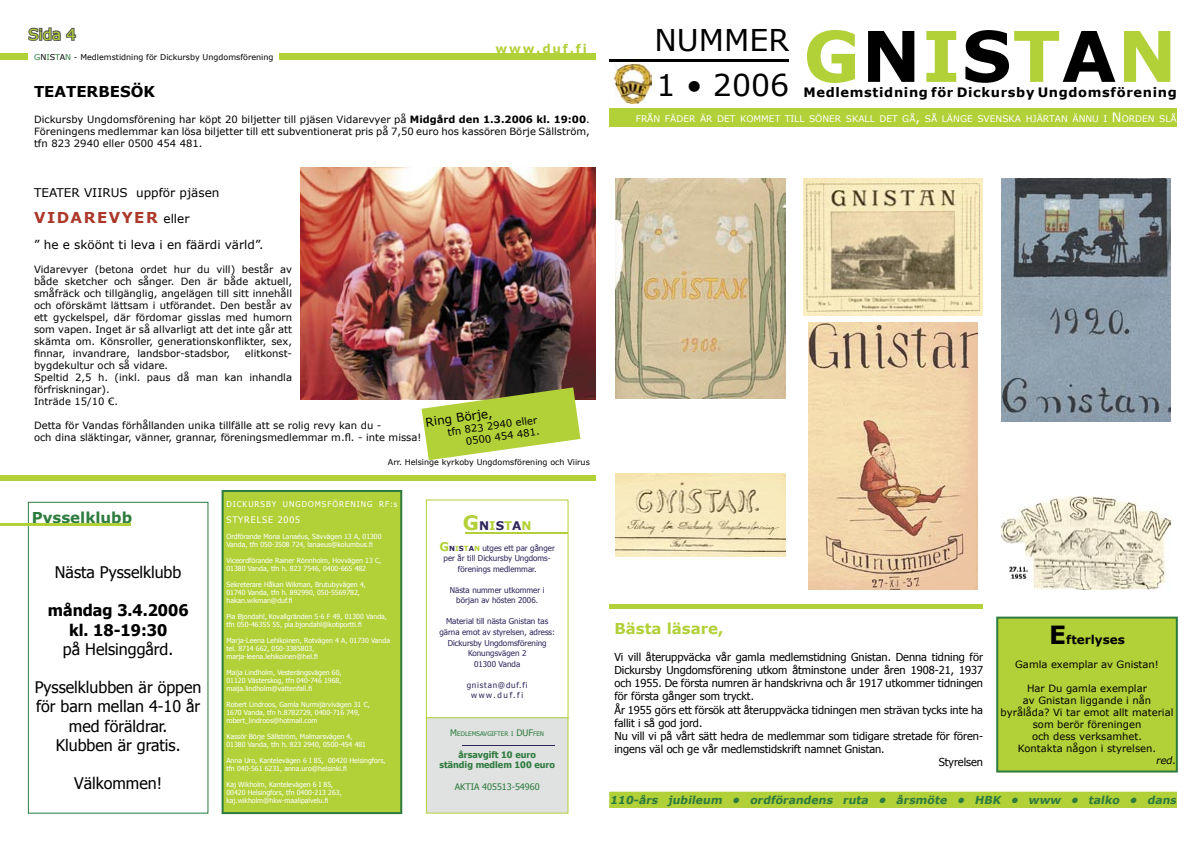
<style>
.page{position:relative;width:1191px;height:842px;background:#fff}
.page>*{position:absolute;margin:0;border:0;box-sizing:border-box;transform-origin:0 0}
.t1{font:700 70px "Verdana";letter-spacing:.02em;color:#b2d038}
.t2{font:30px/45px "Verdana";color:#000}
.t3{font:16px/19.2px "Tahoma";color:#000;text-align:center}
.t4{font:700 16px/19.2px "Tahoma";color:#000;text-align:center}
.t5{font:700 15px "Verdana";letter-spacing:.1em;color:#ac382a}
.t6{font:700 15px "Verdana";color:#b2d038}
.t7{font:700 15px "Verdana";color:#2d7b3e}
.t8{font:700 15px "Verdana";color:#000}
.t9{font:15px "Verdana";color:#b2d038}
.t10{font:700 13px "Verdana";letter-spacing:.05em;color:#000}
.t11{font:12px "Verdana";color:#000}
.t12{font:700 12px "Verdana";color:#000}
.t13{font:700 12px "Verdana";letter-spacing:.15em;color:#b2d038}
.t14{font:700 11.9px "Verdana";color:#2e255b}
.t15{font:11px "Tahoma";color:#000}
.t16{font:italic 700 11px "Verdana";color:#2d7b3e}
.t17{font:10px/12px "Verdana";color:#000;text-align:justify}
.t18{font:italic 10px "Verdana";color:#000}
.t19{font:9.1px "Verdana";color:#fff}
.t20{font:700 9px/10.8px "Tahoma";color:#2d7b3e;text-align:center}
.t21{font:9px "Tahoma";color:#2d7b3e}
.t22{font:9px "Tahoma";letter-spacing:.1em;color:#fff}
.t23{font:8px/10.5px "Tahoma";color:#2e255b;text-align:center}
.t24{font:8px "Verdana";color:#000}
.t25{font:8px "Tahoma";letter-spacing:.125em;color:#fff}
.t26{font:8px/10.5px "Tahoma";letter-spacing:.1em;color:#2e255b;text-align:center}
.t27{font:7px/8px "Tahoma";color:#fff}
.t28{font:6.3px "Tahoma";color:#2d7b3e}
.s1{color:#2d7b3e}
.s2{font-weight:700}
.s3{font-weight:400;font-size:12px;color:#000}
.s4{font-size:20px;color:#b2d038}
.s5{color:#b2d038}
.s6{font-family:"Verdana";font-weight:700;font-size:12px;color:#b2d038}
.s7{font-family:"Verdana";font-weight:700;font-size:7px}
.s8{font-family:"Verdana";font-weight:700;font-size:7px;color:#b2d038}
.s9{font-size:9px}
.s10{font-size:13px}
.s11{color:#000}
.s12{font-size:25px}
</style>
<div class="page">
<img style="left:615px;top:178px;width:170px;height:220px">
<div style="left:222px;top:490px;width:180px;height:324px;background:#b2d038"></div>
<svg style="left:426px;top:499px;width:142px;height:315px"></svg>
<hr style="left:462px;top:745px;width:92px;height:1px;background:#2e255b">
<svg style="left:28px;top:502px;width:180px;height:312px"></svg>
<hr style="left:0;top:523px;width:130px;height:2px;background:#b2d038">
<hr style="left:609px;top:60px;width:180px;height:2px;background:#000">
<img style="left:614px;top:64px;width:37px;height:39px">
<div style="left:609px;top:108px;width:567px;height:19px;background:#b2d038"></div>
<img style="left:804px;top:178px;width:178px;height:137px">
<img style="left:1001px;top:178px;width:169px;height:243px">
<img style="left:808px;top:322px;width:170px;height:268px">
<img style="left:1001px;top:497px;width:169px;height:93px">
<img style="left:615px;top:474px;width:170px;height:83px">
<div style="left:996px;top:617px;width:181px;height:155px;background:#b2d038"></div>
<hr style="left:609px;top:605px;width:374px;height:4px;background:#b2d038">
<div style="left:609px;top:792px;width:567px;height:16px;background:#b2d038"></div>
<div style="left:0;top:54px;width:595px;height:6px;background:#b2d038"></div>
<div style="left:28px;top:50px;width:251px;height:13px;background:#fff"></div>
<svg style="left:28px;top:27px;width:49px;height:14px"></svg>
<img style="left:300px;top:167px;width:295px;height:232px">
<svg style="left:421px;top:387px;width:159px;height:73px"></svg>
<div style="left:0;top:476px;width:595px;height:5px;background:#b2d038"></div>
<h3 class="t9" style="left:28px;top:25px;width:49px">Sida 4</h3>
<p class="t24" style="left:34px;top:52px;width:241px"><span class="s1">G</span>N<span class="s1">I</span>S<span class="s1">T</span>A<span class="s1">N</span> - Medlemstidning för Dickursby Ungdomsförening</p>
<p class="t13" style="left:495px;top:41px;width:93px">www.duf.fi</p>
<h3 class="t8" style="left:34px;top:82px;width:122px">TEATERBESÖK</h3>
<p class="t17" style="left:34px;top:113px;width:557px">Dickursby Ungdomsförening har köpt 20 biljetter till pjäsen Vidarevyer på <span class="s2">Midgård den 1.3.2006 kl. 19:00</span>.<br>Föreningens medlemmar kan lösa biljetter till ett subventionerat pris på 7,50 euro hos kassören Börje Sällström, tfn 823 2940 eller 0500 454 481.</p>
<p class="t11" style="left:34px;top:185px;width:187px">TEATER VIIRUS uppför pjäsen</p>
<h3 class="t5" style="left:34px;top:208px;width:157px">VIDAREVYER <span class="s3">eller</span></h3>
<p class="t11" style="left:34px;top:237px;width:231px">” he e sköönt ti leva i en fäärdi värld”.</p>
<p class="t17" style="left:34px;top:263px;width:259px">Vidarevyer (betona ordet hur du vill) består av både sketcher och sånger. Den är både aktuell, småfräck och tillgänglig, angelägen till sitt innehåll och oförskämt lättsam i utförandet. Den består av ett gyckelspel, där fördomar gisslas med humorn som vapen. Inget är så allvarligt att det inte går att skämta om. Könsroller, generationskonflikter, sex, finnar, invandrare, landsbor-stadsbor,</p>
<p class="t17" style="left:245px;top:347px;width:49px">elitkonst-</p>
<p class="t17" style="left:34px;top:359px;width:259px;text-align:left">bygdekultur och så vidare.<br>Speltid 2,5 h. (inkl. paus då man kan inhandla förfriskningar).<br>Inträde 15/10 €.</p>
<p class="t17" style="left:34px;top:419px;width:389px">Detta för Vandas förhållanden unika tillfälle att se rolig revy kan du -<br>och dina släktingar, vänner, grannar, föreningsmedlemmar m.fl. - inte missa!</p>
<p class="t24" style="left:388px;top:457px;width:203px">Arr. Helsinge kyrkoby Ungdomsförening och Viirus</p>
<p class="t11" style="left:424px;top:415px;width:69px;rotate:-8deg">Ring Börje,</p>
<p class="t17" style="left:447px;top:426px;width:93px;text-align:right;rotate:-8deg">tfn 823 2940 eller<br>0500 454 481.</p>
<h3 class="t7" style="left:32px;top:508px;width:102px">Pysselklubb</h3>
<h3 class="t3" style="left:55px;top:562px;width:128px">Nästa Pysselklubb</h3>
<h3 class="t4" style="left:48px;top:600px;width:142px">måndag 3.4.2006 kl. 18-19:30</h3>
<h3 class="t3" style="left:63px;top:638px;width:112px">på Helsinggård.</h3>
<h3 class="t3" style="left:35px;top:677px;width:168px">Pysselklubben är öppen för barn mellan 4-10 år med föräldrar.<br>Klubben är gratis.</h3>
<h3 class="t3" style="left:74px;top:773px;width:89px">Välkommen!</h3>
<p class="t25" style="left:226px;top:499px;width:172px">DICKURSBY UNGDOMSFÖRENING RF:s</p>
<p class="t22" style="left:226px;top:514px;width:75px">STYRELSE 2005</p>
<p class="t27" style="left:226px;top:532px;width:157px">Ordförande Mona Lanaéus, Sävvägen 13 A, 01300<br>Vanda, tfn 050-3508 724, lanaeus@kolumbus.fi</p>
<p class="t27" style="left:226px;top:556px;width:156px">Viceordförande Rainer Rönnholm, Hovvägen 13 C,<br>01380 Vanda, tfn h. 823 7546, 0400-665 482</p>
<p class="t27" style="left:226px;top:580px;width:141px">Sekreterare Håkan Wikman, Brutubyvägen 4,<br>01740 Vanda, tfn h. 892990, 050-5569782, hakan.wikman@duf.fi</p>
<p class="t27" style="left:226px;top:612px;width:162px">Pia Bjondahl, Kovallgränden 5-6 F 49, 01300 Vanda, tfn 050-46355 55, pia.bjondahl@kotiportti.fi</p>
<p class="t27" style="left:226px;top:636px;width:165px">Marja-Leena Lehikoinen, Rotvägen 4 A, 01730 Vanda tel. 8714 662, 050-3385803, marja-leena.lehikoinen@hel.fi</p>
<p class="t27" style="left:226px;top:668px;width:117px;text-align:justify">Maija Lindholm, Vesterängsvägen 60, 01120 Västerskog, tfn 040-746 1968, maija.lindholm@vattenfall.fi</p>
<p class="t27" style="left:226px;top:700px;width:145px">Robert Lindroos, Gamla Nurmijärvivägen 31 C,<br>1670 Vanda, tfn h.8782729, 0400-716 749, robert_lindroos@hotmail.com</p>
<p class="t27" style="left:226px;top:732px;width:141px">Kassör Börje Sällström, Malmarsvägen 4,<br>01380 Vanda, tfn h. 823 2940, 0500-454 481</p>
<p class="t27" style="left:226px;top:756px;width:161px">Anna Uro, Kantelevägen 6 I 85, 00420 Helsingfors, tfn 040-561 6231, anna.uro@helsinki.fi</p>
<p class="t27" style="left:226px;top:780px;width:117px">Kaj Wikholm, Kantelevägen 6 I 85,<br>00420 Helsingfors, tfn 0400-213 263, kaj.wikholm@hkw-maalipalvelu.fi</p>
<p class="t14" style="left:463px;top:518px;width:70px"><span class="s4">G</span>N<span class="s5">I</span>S<span class="s5">T</span>A<span class="s5">N</span></p>
<p class="t23" style="left:439px;top:542px;width:117px"><span class="s6">G</span><span class="s7">N</span><span class="s8">I</span><span class="s7">S</span><span class="s8">T</span><span class="s7">A</span><span class="s8">N</span> utges ett par gånger per år till Dickursby Ungdoms&shy;förenings medlemmar.</p>
<p class="t23" style="left:450px;top:584px;width:96px">Nästa nummer utkommer i början av hösten 2006.</p>
<p class="t23" style="left:439px;top:616px;width:117px">Material till nästa Gnistan tas gärna emot av styrelsen, adress:<br>Dickursby Ungdomsförening<br>Konungsvägen 2<br>01300 Vanda</p>
<p class="t26" style="left:467px;top:679px;width:62px">gnistan@duf.fi www.duf.fi</p>
<p class="t28" style="left:450px;top:729px;width:95px"><span class="s9">M</span>EDLEMSAVGIFTER I <span class="s9">DUF</span>FEN</p>
<p class="t20" style="left:439px;top:748px;width:117px">årsavgift 10 euro<br>ständig medlem 100 euro</p>
<p class="t21" style="left:455px;top:781px;width:86px">AKTIA 405513-54960</p>
<h2 class="t2" style="left:654px;top:17px;width:136px">NUMMER<br>1 • 2006</h2>
<p class="t19" style="left:636px;top:113px;width:542px">FRÅN FÄDER ÄR DET KOMMET TILL SÖNER SKALL DET GÅ<span class="s10">,</span> SÅ LÄNGE SVENSKA HJÄRTAN ÄNNU I <span class="s10">N</span>ORDEN SLÅ</p>
<h1 class="t1" style="left:803px;top:12px;width:375px">G<span class="s11">N</span>I<span class="s11">S</span>T<span class="s11">A</span>N</h1>
<h3 class="t10" style="left:803px;top:84px;width:375px">Medlemstidning för Dickursby Ungdomsförening</h3>
<h3 class="t6" style="left:614px;top:619px;width:111px">Bästa läsare,</h3>
<p class="t15" style="left:614px;top:649px;width:370px">Vi vill återuppväcka vår gamla medlemstidning Gnistan. Denna tidning för</p>
<p class="t15" style="left:614px;top:662px;width:370px">Dickursby Ungdomsförening utkom åtminstone under åren 1908-21, 1937</p>
<p class="t15" style="left:614px;top:676px;width:370px">och 1955. De första numren är handskrivna och år 1917 utkommer tidningen</p>
<p class="t15" style="left:614px;top:689px;width:141px">för första gånger som tryckt.</p>
<p class="t15" style="left:614px;top:702px;width:370px">År 1955 görs ett försök att återuppväcka tidningen men strävan tycks inte ha</p>
<p class="t15" style="left:614px;top:715px;width:89px">fallit i så god jord.</p>
<p class="t15" style="left:614px;top:728px;width:370px">Nu vill vi på vårt sätt hedra de medlemmar som tidigare stretade för fören-</p>
<p class="t15" style="left:614px;top:742px;width:272px">ingens väl och ge vår medlemstidskrift namnet Gnistan.</p>
<p class="t15" style="left:938px;top:755px;width:46px">Styrelsen</p>
<p class="t12" style="left:1049px;top:632px;width:77px"><span class="s12">E</span>fterlyses</p>
<p class="t17" style="left:1015px;top:658px;width:145px">Gamla exemplar av Gnistan!</p>
<p class="t17" style="left:1000px;top:682px;width:174px;text-align:center">Har Du gamla exemplar<br>av Gnistan liggande i nån byrålåda? Vi tar emot allt material som berör föreningen<br>och dess verksamhet.<br>Kontakta någon i styrelsen.</p>
<p class="t18" style="left:1155px;top:754px;width:24px">red.</p>
<p class="t16" style="left:609px;top:793px;width:570px">110-års jubileum • ordförandens ruta • årsmöte • HBK • www • talko • dans</p>
</div>
